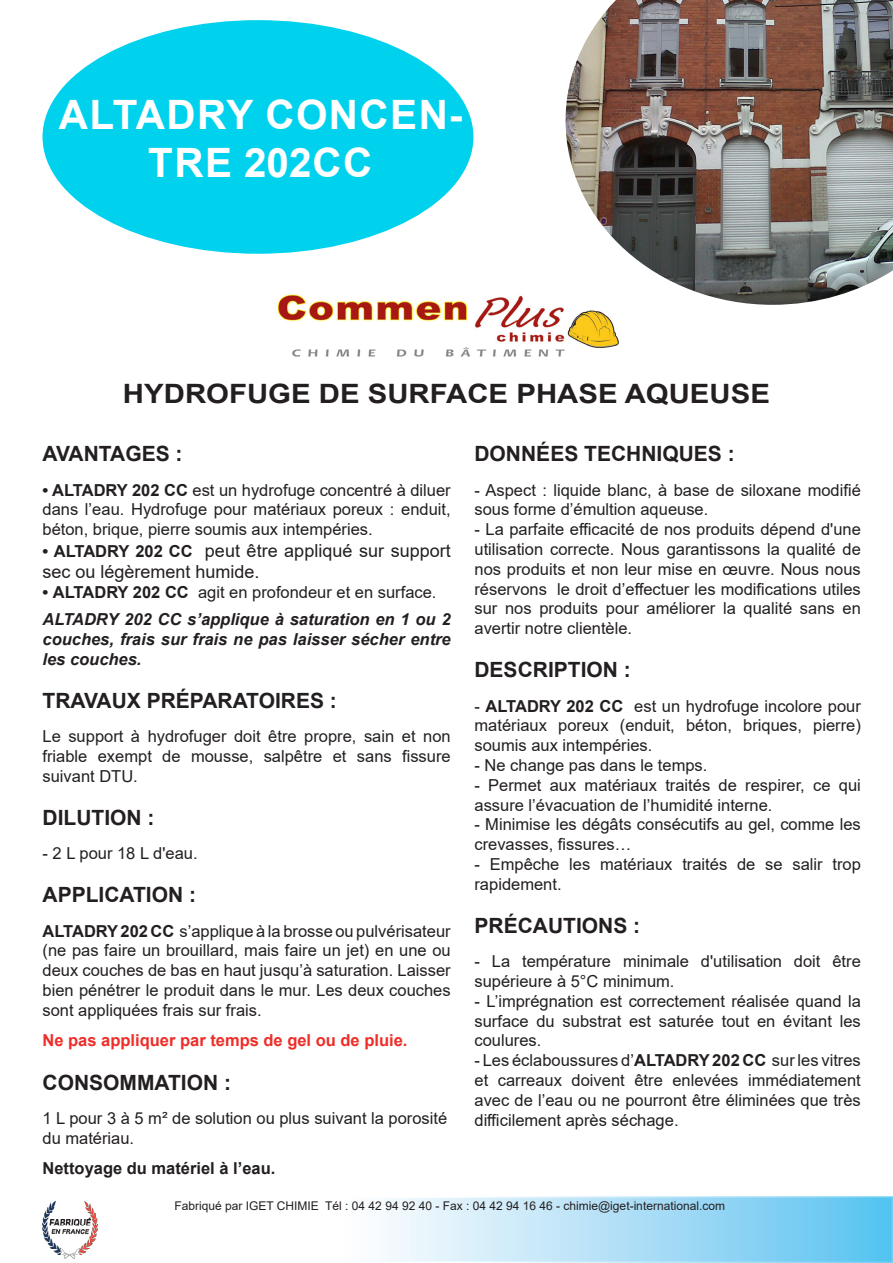
<style>
.page{position:relative;width:893px;height:1263px;background:#fff}
.page>*{position:absolute;margin:0;border:0;box-sizing:border-box;transform-origin:0 0}
.t1{font:700 40.5px/48.6px "Arial";letter-spacing:.035em;color:#fff;text-align:center}
.t2{font:700 26.7px "Arial";color:#231f20;scale:1.1 1}
.Body_Text{font:700 21px "Arial";color:#231f20}
.t3{font:18px/21.6px "Arial";color:#231f20}
.t4{font:16.5px/19.8px "Arial";color:#231f20;text-align:justify}
.t5{font:italic 700 16.5px/19.8px "Arial";color:#231f20;text-align:justify}
.t6{font:700 16.5px "Arial";color:#ee2d28}
.t7{font:700 16.5px "Arial";color:#231f20}
.t8{font:12px "Arial";color:#231f20}
.s1{font-weight:700}
.s2{font-weight:700;font-size:16.5px}
</style>
<div class="page">
<svg style="left:42px;top:1199px;width:848px;height:61px"></svg>
<div style="left:1px;top:1196px;width:892px;height:67px;border:2px solid #fff"></div>
<img style="left:566px;top:0;width:327px;height:305px">
<div style="left:43px;top:20px;width:430px;height:234px;background:#00d2ee;border-radius:50%"></div>
<img style="left:277px;top:288px;width:364px;height:69px">
<img style="left:43px;top:1201px;width:55px;height:57px">
<p class="t1" style="left:59px;top:90px;width:405px">ALTADRY CONCEN-<br>TRE 202CC</p>
<p class="t2" style="left:123px;top:375px;width:590px">HYDROFUGE DE SURFACE PHASE AQUEUSE</p>
<p class="Body_Text" style="left:43px;top:439px;width:142px">AVANTAGES :</p>
<p class="t4" style="left:43px;top:480px;width:410px"><span class="s1">• ALTADRY 202 CC</span> est un hydrofuge concentré à diluer dans l’eau. Hydrofuge pour matériaux poreux : enduit, béton, brique, pierre soumis aux intempéries.</p>
<p class="t3" style="left:43px;top:539px;width:410px"><span class="s2">• ALTADRY 202 CC</span> peut être appliqué sur support sec ou légèrement humide.</p>
<p class="t4" style="left:43px;top:582px;width:395px"><span class="s1">• ALTADRY 202 CC</span> agit en profondeur et en surface.</p>
<p class="t5" style="left:43px;top:610px;width:410px">ALTADRY 202 CC s’applique à saturation en 1 ou 2 couches, frais sur frais ne pas laisser sécher entre les couches.</p>
<p class="Body_Text" style="left:43px;top:686px;width:296px">TRAVAUX PRÉPARATOIRES :</p>
<p class="t4" style="left:43px;top:726px;width:410px">Le support à hydrofuger doit être propre, sain et non friable exempt de mousse, salpêtre et sans fissure suivant DTU.</p>
<p class="Body_Text" style="left:43px;top:803px;width:113px">DILUTION :</p>
<p class="t4" style="left:43px;top:843px;width:157px">- 2 L pour 18 L d'eau.</p>
<p class="Body_Text" style="left:43px;top:880px;width:155px">APPLICATION :</p>
<p class="t4" style="left:43px;top:921px;width:410px"><span class="s1">ALTADRY 202 CC</span> s’applique à la brosse ou pulvérisateur (ne pas faire un brouillard, mais faire un jet) en une ou deux couches de bas en haut jusqu’à saturation. Laisser bien pénétrer le produit dans le mur. Les deux couches sont appliquées frais sur frais.</p>
<p class="t6" style="left:43px;top:1029px;width:366px">Ne pas appliquer par temps de gel ou de pluie.</p>
<p class="Body_Text" style="left:43px;top:1067px;width:190px">CONSOMMATION :</p>
<p class="t4" style="left:43px;top:1108px;width:406px">1 L pour 3 à 5 m² de solution ou plus suivant la porosité du matériau.</p>
<p class="t7" style="left:43px;top:1157px;width:234px">Nettoyage du matériel à l’eau.</p>
<p class="Body_Text" style="left:474px;top:439px;width:262px">DONNÉES TECHNIQUES :</p>
<p class="t4" style="left:474px;top:480px;width:388px">- Aspect : liquide blanc, à base de siloxane modifié sous forme d’émultion aqueuse.</p>
<p class="t4" style="left:474px;top:519px;width:388px">- La parfaite efficacité de nos produits dépend d'une utilisation correcte. Nous garantissons la qualité de nos produits et non leur mise en œuvre. Nous nous réservons le droit d’effectuer les modifications utiles sur nos produits pour améliorer la qualité sans en avertir notre clientèle.</p>
<p class="Body_Text" style="left:474px;top:655px;width:158px">DESCRIPTION :</p>
<p class="t4" style="left:474px;top:696px;width:388px">- <span class="s1">ALTADRY 202 CC</span> est un hydrofuge incolore pour matériaux poreux (enduit, béton, briques, pierre) soumis aux intempéries.</p>
<p class="t4" style="left:474px;top:755px;width:234px">- Ne change pas dans le temps.</p>
<p class="t4" style="left:474px;top:775px;width:388px">- Permet aux matériaux traités de respirer, ce qui assure l’évacuation de l’humidité interne.</p>
<p class="t4" style="left:474px;top:815px;width:388px">- Minimise les dégâts consécutifs au gel, comme les crevasses, fissures…</p>
<p class="t4" style="left:474px;top:854px;width:388px">- Empêche les matériaux traités de se salir trop rapidement.</p>
<p class="Body_Text" style="left:474px;top:911px;width:167px">PRÉCAUTIONS :</p>
<p class="t4" style="left:474px;top:951px;width:388px">- La température minimale d'utilisation doit être supérieure à 5°C minimum.</p>
<p class="t4" style="left:474px;top:991px;width:388px">- L’imprégnation est correctement réalisée quand la surface du substrat est saturée tout en évitant les coulures.</p>
<p class="t4" style="left:474px;top:1050px;width:388px">- Les éclaboussures d’<span class="s1">ALTADRY 202 CC</span> sur les vitres et carreaux doivent être enlevées immédiatement avec de l’eau ou ne pourront être éliminées que très difficilement après séchage.</p>
<p class="t8" style="left:174px;top:1197px;width:552px">Fabriqué par IGET CHIMIE Tél : 04 42 94 92 40 - Fax : 04 42 94 16 46 - chimie@iget-international.com</p>
</div>
